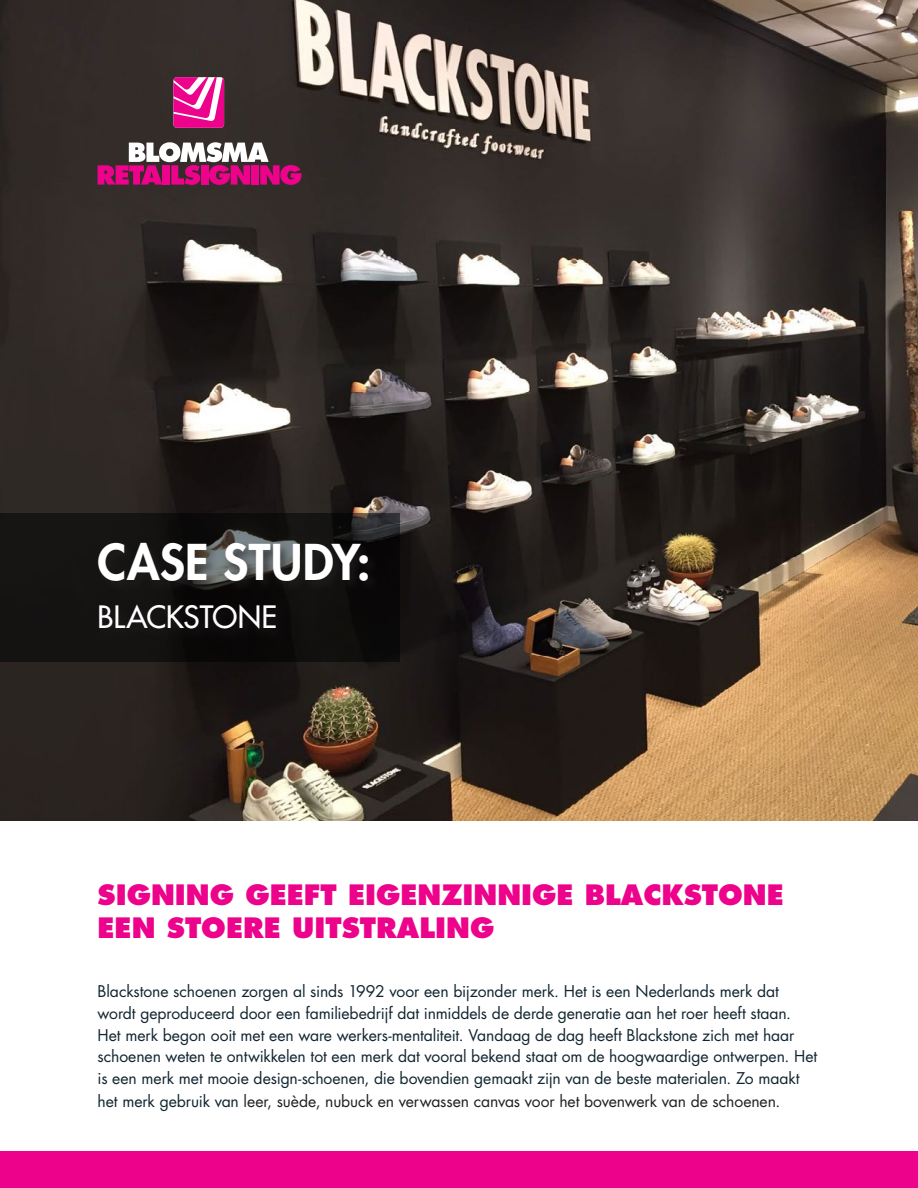
<style>
.page{position:relative;width:918px;height:1188px;background:#fff}
.page>*{position:absolute;margin:0;border:0;box-sizing:border-box;transform-origin:0 0}
.t1{font:800 48px "Futura Std";letter-spacing:.005em;color:#fff}
.t2{font:500 30px "Futura Std";color:#fff}
.t3{font:800 27.3px/32.8px "Futura Std";color:#ed028c}
.t4{font:15.75px/21.9px "Futura Std";letter-spacing:-.005em;color:#112530}
.s1{color:#231f20}
</style>
<div class="page">
<img style="left:0;top:0;width:918px;height:821px">
<div style="left:0;top:1151px;width:918px;height:37px;background:#ed028c"></div>
<svg style="left:0;top:513px;width:400px;height:149px;background:#131211"></svg>
<div style="left:95px;top:540px;width:285px;height:101px;background:#231f20;opacity:.75"></div>
<svg style="left:98px;top:142px;width:204px;height:43px"></svg>
<svg style="left:173px;top:77px;width:51px;height:51px"></svg>
<h1 class="t1" style="left:98px;top:532px;width:275px">CASE STUDY:</h1>
<h2 class="t2" style="left:98px;top:599px;width:181px">BLACKSTONE</h2>
<h3 class="t3" style="left:98px;top:879px;width:688px">SIGNING GEEFT EIGENZINNIGE BLACKSTONE<br>EEN STOERE UITSTRALING</h3>
<p class="t4" style="left:98px;top:980px;width:721px">Blackstone schoenen zorgen al sinds 1992 voor een bijzonder merk. Het is een Nederlands merk dat wordt geproduceerd door een familiebedrijf dat inmiddels de derde generatie aan het roer heeft staan.<br>Het merk begon ooit met een ware werkers-mentaliteit. Vandaag de dag heeft Blackstone zich met haar schoenen weten te ontwikkelen tot een merk dat vooral bekend staat om de hoogwaardige ontwerpen. Het is een merk met mooie design-schoenen, die bovendien gemaakt zijn van de beste materialen. Zo maakt het merk gebruik van <span class="s1">leer, suède, nubuck en verwassen canvas voor het bovenwerk van de schoenen.</span></p>
</div>
